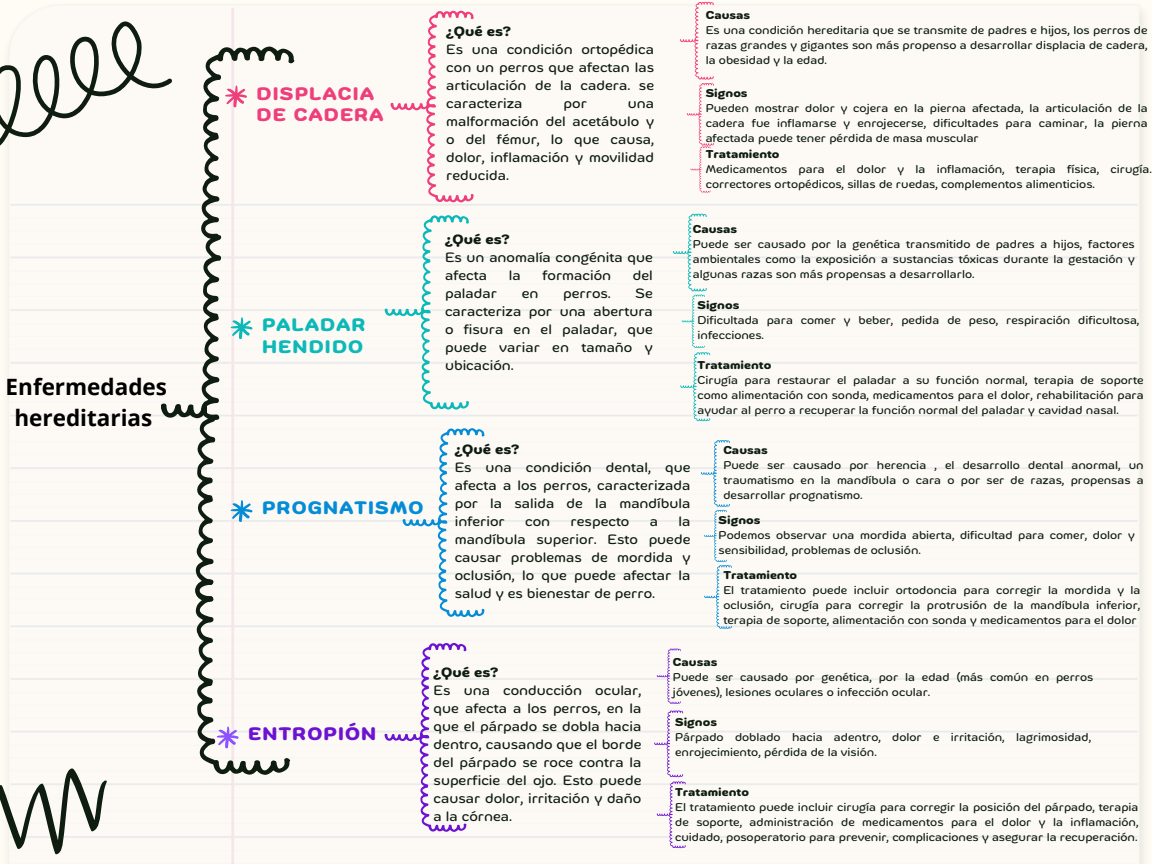
<style>
.page{position:relative;width:1152px;height:864px;background:#fff}
.page>*{position:absolute;margin:0;border:0;box-sizing:border-box;transform-origin:0 0}
.t1{font:700 22.5px/31.5px "Open Sans";color:#000;text-align:center}
.t2{font:700 18px/21.3px "Mommi";letter-spacing:.07em;color:#ef3e7c}
.t3{font:700 18px/21.3px "Mommi";letter-spacing:.07em;color:#0cb9b8}
.t4{font:700 18px "Mommi";letter-spacing:.07em;color:#058cd7}
.t5{font:700 18px "Mommi";letter-spacing:.07em;color:#6c12d1}
.t6{font:13.5px/18px "Mommi";color:#0f1d11}
.t7{font:11.25px/15px "Mommi";color:#0f1d11;text-align:justify}
.t8{font:700 11.25px "Mommi";color:#0f1d11}
.s1{font-weight:700}
</style>
<div class="page">
<svg style="left:391px;top:11px;width:83px;height:191px"></svg>
<svg style="left:385px;top:215px;width:84px;height:195px"></svg>
<svg style="left:403px;top:428px;width:82px;height:189px"></svg>
<svg style="left:680px;top:2px;width:34px;height:191px"></svg>
<svg style="left:0;top:21px;width:295px;height:843px"></svg>
<svg style="left:385px;top:643px;width:82px;height:189px"></svg>
<svg style="left:673px;top:214px;width:37px;height:207px"></svg>
<svg style="left:701px;top:440px;width:31px;height:189px"></svg>
<svg style="left:657px;top:648px;width:24px;height:56px"></svg>
<svg style="left:654px;top:710px;width:32px;height:138px"></svg>
<p class="t1" style="left:6px;top:370px;width:163px">Enfermedades hereditarias</p>
<p class="t2" style="left:257px;top:84px;width:128px">DISPLACIA<br>DE CADERA</p>
<p class="t6" style="left:446px;top:23px;width:209px"><span class="s1">¿Qué es?<br></span>Es una condición ortopédica con un perros que afectan las articulación de la cadera. se caracteriza</p>
<p class="t6" style="left:446px;top:95px;width:209px;text-align:justify;text-indent:182px">una malformación del acetábulo y o del fémur, lo que causa, dolor, inflamación y movilidad reducida.</p>
<p class="t6" style="left:564px;top:95px;width:25px">por</p>
<p class="t8" style="left:706px;top:10px;width:46px">Causas</p>
<p class="t7" style="left:706px;top:23px;width:443px">Es una condición hereditaria que se transmite de padres e hijos, los perros de razas grandes y gigantes son más propenso a desarrollar displacia de cadera, la obesidad y la edad.</p>
<p class="t8" style="left:706px;top:88px;width:43px">Signos</p>
<p class="t7" style="left:706px;top:101px;width:443px">Pueden mostrar dolor y cojera en la pierna afectada, la articulación de la cadera fue inflamarse y enrojecerse, dificultades para caminar, la pierna afectada puede tener pérdida de masa muscular</p>
<p class="t8" style="left:706px;top:149px;width:75px">Tratamiento</p>
<h3 class="t7" style="left:706px;top:163px;width:448px">Medicamentos para el dolor y la inflamación, terapia física, cirugía. correctores ortopédicos, sillas de ruedas, complementos alimenticios.</h3>
<p class="t3" style="left:262px;top:315px;width:105px">PALADAR<br>HENDIDO</p>
<p class="t4" style="left:262px;top:500px;width:163px">PROGNATISMO</p>
<p class="t5" style="left:248px;top:726px;width:130px">ENTROPIÓN</p>
<p class="t8" style="left:693px;top:224px;width:46px">Causas</p>
<p class="t7" style="left:693px;top:237px;width:443px">Puede ser causado por la genética transmitido de padres a hijos, factores ambientales como la exposición a sustancias tóxicas durante la gestación y algunas razas son más propensas a desarrollarlo.</p>
<p class="t8" style="left:697px;top:300px;width:43px">Signos</p>
<p class="t7" style="left:697px;top:313px;width:443px">Dificultada para comer y beber, pedida de peso, respiración dificultosa, infecciones.</p>
<h2 class="t8" style="left:697px;top:360px;width:75px">Tratamiento</h2>
<p class="t7" style="left:697px;top:373px;width:448px">Cirugía para restaurar el paladar a su función normal, terapia de soporte como alimentación con sonda, medicamentos para el dolor, rehabilitación para ayudar al perro a recuperar la función normal del paladar y cavidad nasal.</p>
<p class="t8" style="left:723px;top:445px;width:46px">Causas</p>
<p class="t7" style="left:723px;top:458px;width:422px">Puede ser causado por herencia , el desarrollo dental anormal, un traumatismo en la mandíbula o cara o por ser de razas, propensas a desarrollar prognatismo.</p>
<p class="t8" style="left:719px;top:515px;width:43px">Signos</p>
<p class="t7" style="left:719px;top:528px;width:418px">Podemos observar una mordida abierta, dificultad para comer, dolor y sensibilidad, problemas de oclusión.</p>
<p class="t8" style="left:723px;top:570px;width:75px">Tratamiento</p>
<p class="t7" style="left:723px;top:583px;width:419px">El tratamiento puede incluir ortodoncia para corregir la mordida y la oclusión, cirugía para corregir la protrusión de la mandíbula inferior, terapia de soporte, alimentación con sonda y medicamentos para el dolor</p>
<p class="t8" style="left:673px;top:657px;width:46px">Causas</p>
<p class="t7" style="left:673px;top:670px;width:422px">Puede ser causado por genética, por la edad (más común en perros jóvenes), lesiones oculares o infección ocular.</p>
<p class="t8" style="left:675px;top:717px;width:43px">Signos</p>
<p class="t7" style="left:675px;top:730px;width:418px">Párpado doblado hacia adentro, dolor e irritación, lagrimosidad, enrojecimiento, pérdida de la visión.</p>
<p class="t8" style="left:675px;top:787px;width:75px">Tratamiento</p>
<h3 class="t7" style="left:675px;top:800px;width:465px">El tratamiento puede incluir cirugía para corregir la posición del párpado, terapia de soporte, administración de medicamentos para el dolor y la inflamación, cuidado, posoperatorio para prevenir, complicaciones y asegurar la recuperación.</h3>
<p class="t6" style="left:445px;top:231px;width:209px"><span class="s1">¿Qué es?<br></span>Es un anomalía congénita que afecta</p>
<p class="t6" style="left:509px;top:267px;width:13px">la</p>
<p class="t6" style="left:542px;top:267px;width:70px">formación</p>
<p class="t6" style="left:633px;top:267px;width:22px">del</p>
<p class="t6" style="left:445px;top:285px;width:54px">paladar</p>
<p class="t6" style="left:522px;top:285px;width:18px">en</p>
<p class="t6" style="left:563px;top:285px;width:49px">perros.</p>
<p class="t6" style="left:445px;top:285px;width:209px;text-align:justify;text-indent:191px">Se caracteriza por una abertura o fisura en el paladar, que puede variar en tamaño y ubicación.</p>
<p class="t6" style="left:455px;top:441px;width:237px"><span class="s1">¿Qué es?<br></span>Es una condición dental, que afecta a los perros, caracterizada por la salida de la mandíbula inferior</p>
<p class="t6" style="left:455px;top:513px;width:237px;text-align:justify;text-indent:224px">la mandíbula superior. Esto puede causar problemas de mordida y oclusión, lo que puede afectar la salud y es bienestar de perro.</p>
<p class="t6" style="left:525px;top:513px;width:27px">con</p>
<p class="t6" style="left:571px;top:513px;width:60px">respecto</p>
<p class="t6" style="left:650px;top:513px;width:10px">a</p>
<p class="t6" style="left:434px;top:664px;width:209px"><span class="s1">¿Qué es?<br></span>Es una conducción ocular, que afecta a los perros, en la que el párpado se dobla hacia dentro, causando que el borde del párpado se roce contra la superficie del ojo. Esto puede causar dolor, irritación y daño a la córnea.</p>
</div>
